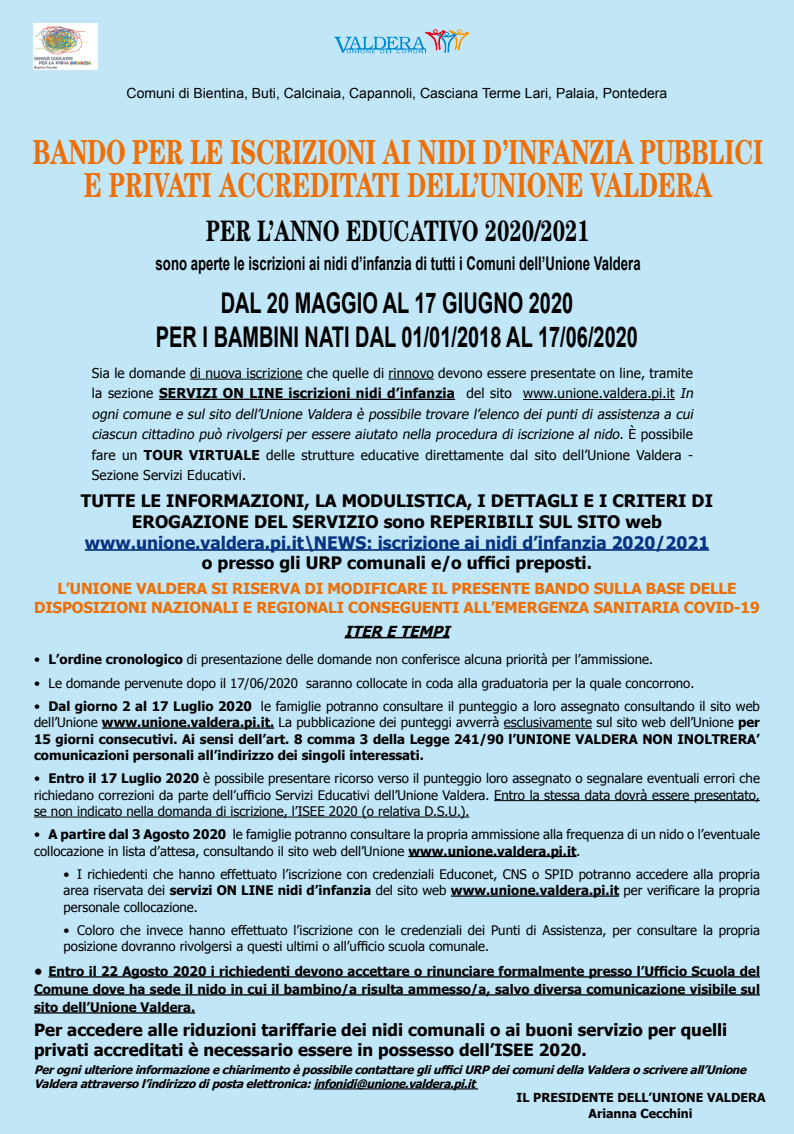
<style>
.page{position:relative;width:794px;height:1134px;background:#c1e6f7}
.page>*{position:absolute;margin:0;border:0;box-sizing:border-box;transform-origin:0 0}
.t1{font:700 34.8px/32px "Century Std";letter-spacing:-.02em;color:#ec7007;text-align:center;scale:.73 1}
.t2{font:700 29.6px "Century Std";color:#000;scale:.73 1}
.t3{font:700 28.52px/34.2px "Arial";color:#000;text-align:center;scale:.7 1}
.t4{font:700 18.8px "Arial";color:#000;scale:.7 1}
.t5{font:700 17.2px/20.6px "Tahoma";color:#000;text-align:center}
.t6{font:700 17.2px "Tahoma";color:#073380}
.t7{font:700 16.8px/20.2px "Tahoma";color:#000}
.t8{font:700 15.2px/18.2px "Tahoma";letter-spacing:-.01em;color:#ec7007;text-align:center}
.t9{font:italic 700 15.2px "Tahoma";color:#000}
.t10{font:14px "Arial";color:#000}
.t11{font:13.6px/20.4px "Tahoma";letter-spacing:.01em;color:#000}
.t12{font:13.2px/16.4px "Tahoma";color:#000;text-align:justify}
.t13{font:700 13.2px/16.4px "Tahoma";color:#000;text-align:justify}
.t14{font:700 12.4px/16.2px "Tahoma";color:#000;text-align:center}
.t15{font:italic 700 11.6px/13.9px "Tahoma";color:#000}
.s1{font-weight:700}
.s2{font-style:italic}
.s3{font-weight:400}
</style>
<div class="page">
<svg style="left:334px;top:29px;width:135px;height:24px"></svg>
<img style="left:34px;top:24px;width:63px;height:45px">
<hr style="left:190px;top:379px;width:112px;height:1px;background:#000">
<hr style="left:388px;top:379px;width:46px;height:1px;background:#000">
<hr style="left:159px;top:399px;width:296px;height:1px;background:#000">
<hr style="left:523px;top:399px;width:151px;height:1px;background:#000">
<hr style="left:85px;top:549px;width:624px;height:2px;background:#073380">
<hr style="left:344px;top:637px;width:105px;height:1px;background:#000">
<hr style="left:102px;top:727px;width:172px;height:2px;background:#000">
<hr style="left:504px;top:728px;width:88px;height:1px;background:#000">
<hr style="left:494px;top:800px;width:266px;height:1px;background:#000">
<hr style="left:34px;top:817px;width:435px;height:1px;background:#000">
<hr style="left:408px;top:856px;width:168px;height:1px;background:#000">
<hr style="left:451px;top:895px;width:168px;height:2px;background:#000">
<hr style="left:48px;top:976px;width:712px;height:1px;background:#000">
<hr style="left:34px;top:994px;width:726px;height:1px;background:#000">
<hr style="left:34px;top:1012px;width:161px;height:1px;background:#000">
<hr style="left:313px;top:1088px;width:165px;height:1px;background:#000">
<p class="t10" style="left:127px;top:84px;width:542px">Comuni di Bientina, Buti, Calcinaia, Capannoli, Casciana Terme Lari, Palaia, Pontedera</p>
<h1 class="t1" style="left:33px;top:136px;width:1002px">BANDO PER LE ISCRIZIONI AI NIDI D’INFANZIA PUBBLICI<br>E PRIVATI ACCREDITATI DELL’UNIONE VALDERA</h1>
<h2 class="t2" style="left:206px;top:213px;width:527px">PER L’ANNO EDUCATIVO 2020/2021</h2>
<h3 class="t4" style="left:156px;top:251px;width:694px">sono aperte le iscrizioni ai nidi d’infanzia di tutti i Comuni dell’Unione Valdera</h3>
<h3 class="t3" style="left:156px;top:286px;width:690px">DAL 20 MAGGIO AL 17 GIUGNO 2020<br>per i bam bini nati dal 01/01/2018 al 17/06/2020</h3>
<p class="t11" style="left:92px;top:362px;width:605px">Sia le domande di nuova iscrizione che quelle di rinnovo devono essere presentate on line, tramite la sezione <span class="s1">SERVIZI ON LINE iscrizioni nidi d’infanzia</span> del sito www.unione.valdera.pi.it <span class="s2">In ogni comune e sul sito dell’Unione Valdera è possibile trovare l’elenco dei punti di assistenza a cui ciascun cittadino può rivolgersi per essere aiutato nella procedura di iscrizione al nido.</span> È p o s s i b i l e fare un <span class="s1">TOUR VIRTUALE</span> delle strutture educative direttamente dal sito dell’Unione Valdera - Sezione Servizi Educativi.</p>
<h3 class="t5" style="left:81px;top:490px;width:633px">TUTTE LE INFORMAZIONI, LA MODULISTICA, I DETTAGLI E I CRITERI DI<br>EROGAZIONE DEL SERVIZIO sono REPERIBILI SUL SITO web</h3>
<h3 class="t6" style="left:85px;top:531px;width:626px">www.unione.valdera.pi.it\NEWS: iscrizione ai nidi d’infanzia 2020/2021</h3>
<h3 class="t5" style="left:202px;top:552px;width:391px">o presso gli URP comunali e/o uffici preposti.</h3>
<p class="t8" style="left:34px;top:579px;width:727px">L’UNIONE VALDERA SI RISERVA DI MODIFICARE IL PRESENTE BANDO SULLA BASE DELLE<br>DISPOSIZIONI NAZIONALI E REGIONALI CONSEGUENTI ALL’EMERGENZA SANITARIA COVID-19</p>
<p class="t9" style="left:344px;top:621px;width:111px">ITER E TEMPI</p>
<p class="t12" style="left:34px;top:651px;width:620px">• <span class="s1">L’ordine cronologico</span> di presentazione delle domande non conferisce alcuna priorità per l’ammissione.</p>
<p class="t12" style="left:34px;top:674px;width:662px">• Le domande pervenute dopo il 17/06/2020 saranno collocate in coda alla graduatoria per la quale concorrono.</p>
<p class="t13" style="left:34px;top:697px;width:727px"><span class="s3">•</span> Dal giorno 2 al 17 Luglio 2020 <span class="s3">le famiglie potranno consultare il punteggio a loro assegnato consultando il sito web dell’Unione</span> www.unione.valdera.pi.it. <span class="s3">La pubblicazione dei punteggi avverrà esclusivamente sul sito web dell’Unione</span> per 15 giorni consecutivi. Ai sensi dell’art. 8 comma 3 della Legge 241/90 l’UNIONE VALDERA NON INOLTRERA’ comunicazioni personali all’indirizzo dei singoli interessati.</p>
<p class="t12" style="left:34px;top:770px;width:727px">• <span class="s1">Entro il 17 Luglio 2020</span> è possibile presentare ricorso verso il punteggio loro assegnato o segnalare eventuali errori che richiedano correzioni da parte dell’ufficio Servizi Educativi dell’Unione Valdera. Entro la stessa data dovrà essere presentato, se non indicato nella domanda di iscrizione, l’ISEE 2020 (o relativa D.S.U.).</p>
<p class="t12" style="left:34px;top:826px;width:727px">• <span class="s1">A partire dal 3 Agosto 2020</span> le famiglie potranno consultare la propria ammissione alla frequenza di un nido o l’eventuale collocazione in lista d’attesa, consultando il sito web dell’Unione <span class="s1">www.unione.valdera.pi.it</span>.</p>
<p class="t12" style="left:64px;top:865px;width:698px">• I richiedenti che hanno effettuato l’iscrizione con credenziali Educonet, CNS o SPID potranno accedere alla propria area riservata dei <span class="s1">servizi ON LINE nidi d’infanzia</span> del sito web <span class="s1">www.unione.valdera.pi.it</span> per verificare la propria personale collocazione.</p>
<p class="t12" style="left:64px;top:921px;width:698px">• Coloro che invece hanno effettuato l’iscrizione con le credenziali dei Punti di Assistenza, per consultare la propria posizione dovranno rivolgersi a questi ultimi o all’ufficio scuola comunale.</p>
<p class="t13" style="left:34px;top:962px;width:727px;line-height:18px">• Entro il 22 Agosto 2020 i richiedenti devono accettare o rinunciare formalmente presso l’Ufficio Scuola del Comune dove ha sede il nido in cui il bambino/a risulta ammesso/a, salvo diversa comunicazione visibile sul sito dell’Unione Valdera.</p>
<p class="t7" style="left:34px;top:1019px;width:694px">Per accedere alle riduzioni tariffarie dei nidi comunali o ai buoni servizio per quelli privati accreditati è necessario essere in possesso dell’ISEE 2020.</p>
<p class="t15" style="left:34px;top:1062px;width:717px">PerogniulterioreinformazioneechiarimentoèpossibilecontattaregliufficiURPdeicomunidellaValderaoscrivereall’Unione<br>Valderaattraversol’indirizzodipostaelettronica:infonidi@unione.valdera.pi.it</p>
<p class="t14" style="left:516px;top:1089px;width:250px">IL PRESIDENTE DELL’UNIONE VALDERA<br>Arianna Cecchini</p>
</div>
